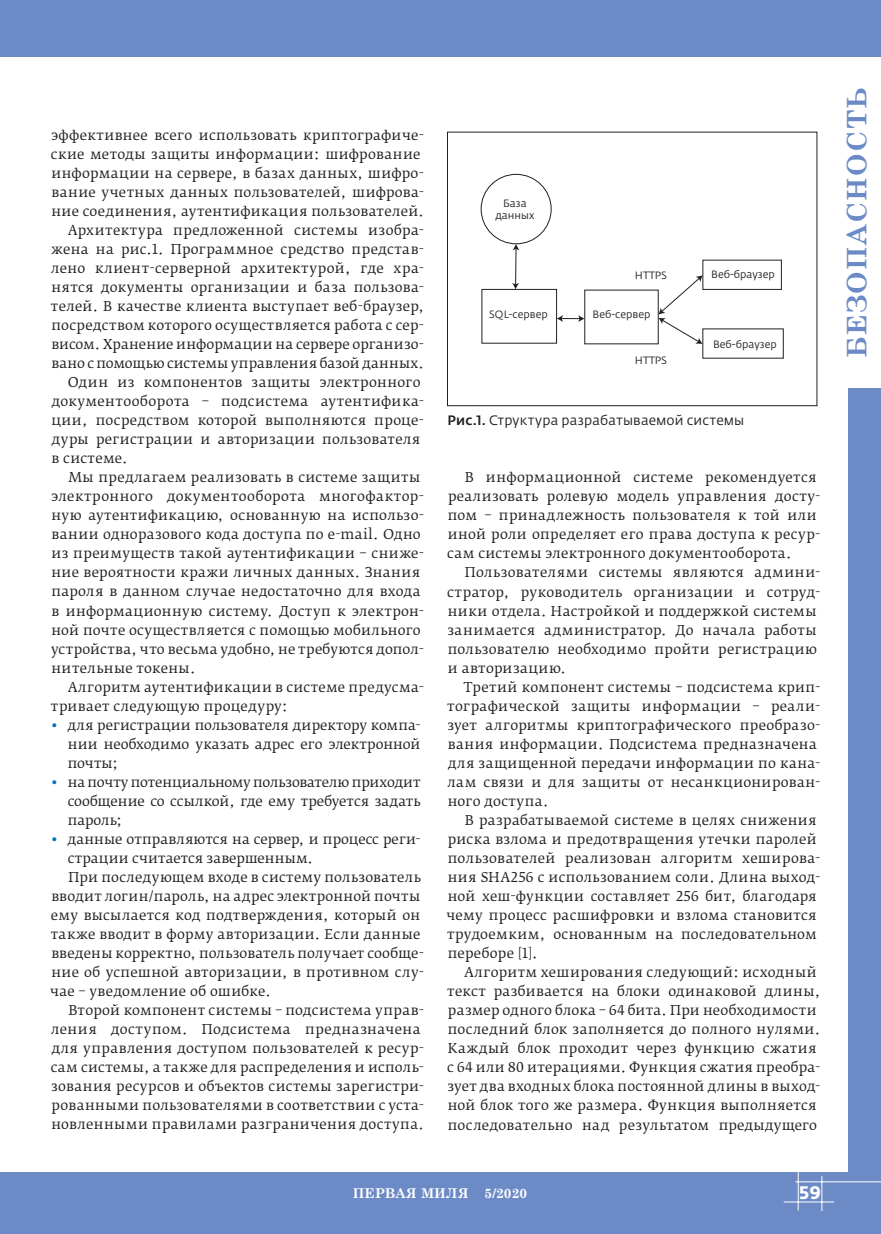
<style>
.page{position:relative;width:881px;height:1234px;background:#fff}
.page>*{position:absolute;margin:0;border:0;box-sizing:border-box;transform-origin:0 0}
.t1{font:700 27px "Century Schoolbook";letter-spacing:.05em;color:#6c8bc6}
.t2{font:700 18px "Fedra Sans Pro";color:#fff}
.t3{font:13.5px/19px "Fedra Serif B Pro";letter-spacing:.02em;color:#231f20}
.t4{font:13.5px "Fedra Serif B Pro";color:#231f20}
.t5{font:13.5px "Fedra Sans Pro";letter-spacing:.01em;color:#231f20}
.t6{font:700 13.5px "Century Schoolbook";color:#fff}
.t7{font:10.5px/12.8px "Fedra Sans Pro";color:#231f20;text-align:center}
.s1{color:#0072bc}
.s2{font-weight:500}
</style>
<div class="page">
<div style="left:0;top:0;width:880px;height:57px;background:#6c8bc6"></div>
<div style="left:0;top:1172px;width:880px;height:61px;background:#6c8bc6"></div>
<div style="left:847px;top:0;width:33px;height:1233px;background:#6c8bc6"></div>
<hr style="left:783px;top:1201px;width:50px;height:1px;background:#fff">
<hr style="left:797px;top:1171px;width:1px;height:39px;background:#fff">
<hr style="left:821px;top:1175px;width:1px;height:35px;background:#fff">
<hr style="left:795px;top:1181px;width:85px;height:1px;background:#fff">
<div style="left:846px;top:57px;width:34px;height:330px;background:#fff"></div>
<div style="left:480px;top:174px;width:71px;height:70px;border:1px solid #231f20;border-radius:50%"></div>
<div style="left:702px;top:260px;width:79px;height:30px;border:1px solid #231f20"></div>
<hr style="left:515px;top:248px;width:1px;height:37px;background:#231f20">
<svg style="left:512px;top:244px;width:7px;height:6px"></svg>
<svg style="left:512px;top:283px;width:7px;height:6px"></svg>
<svg style="left:556px;top:315px;width:28px;height:7px"></svg>
<svg style="left:658px;top:275px;width:44px;height:69px"></svg>
<div style="left:447px;top:132px;width:370px;height:274px;border:1px solid #231f20"></div>
<p class="t3" style="left:51px;top:125px;width:374px">эффективнее всего использовать криптографиче-</p>
<p class="t3" style="left:51px;top:144px;width:371px">ские методы защиты информации: шифрование</p>
<p class="t3" style="left:51px;top:163px;width:374px">информации на сервере, в базах данных, шифро-</p>
<p class="t3" style="left:51px;top:182px;width:374px">вание учетных данных пользователей, шифрова-</p>
<p class="t3" style="left:51px;top:201px;width:374px">ние соединения, аутентификация пользователей.</p>
<p class="t3" style="left:68px;top:220px;width:357px">Архитектура предложенной системы изобра-</p>
<p class="t3" style="left:52px;top:239px;width:373px">жена на рис.1. Программное средство представ-</p>
<p class="t3" style="left:51px;top:258px;width:374px">лено клиент-серверной архитектурой, где хра-</p>
<p class="t3" style="left:51px;top:277px;width:374px">нятся документы организации и база пользова-</p>
<p class="t3" style="left:51px;top:296px;width:374px">телей. В качестве клиента выступает веб-браузер,</p>
<p class="t3" style="left:51px;top:315px;width:374px">посредством которого осуществляется работа с сер-</p>
<p class="t3" style="left:51px;top:334px;width:374px">висом. Хранение информации на сервере организо-</p>
<p class="t4" style="left:51px;top:355px;width:374px">вано с помощью системы управления базой данных.</p>
<p class="t3" style="left:68px;top:373px;width:354px">Один из компонентов защиты электронного</p>
<p class="t3" style="left:52px;top:392px;width:373px">документооборота – подсистема аутентифика-</p>
<p class="t3" style="left:51px;top:411px;width:374px">ции, посредством которой выполняются проце-</p>
<p class="t3" style="left:52px;top:430px;width:370px">дуры регистрации и авторизации пользователя</p>
<p class="t3" style="left:51px;top:449px;width:78px">в системе.</p>
<p class="t3" style="left:68px;top:468px;width:353px">Мы предлагаем реализовать в системе защиты</p>
<p class="t3" style="left:51px;top:487px;width:374px">электронного документооборота многофактор-</p>
<p class="t3" style="left:51px;top:506px;width:374px">ную аутентификацию, основанную на использо-</p>
<p class="t3" style="left:51px;top:525px;width:371px">вании одноразового кода доступа по e-mail. Одно</p>
<p class="t3" style="left:51px;top:544px;width:374px">из преимуществ такой аутентификации – сниже-</p>
<p class="t3" style="left:51px;top:563px;width:370px">ние вероятности кражи личных данных. Знания</p>
<p class="t3" style="left:51px;top:582px;width:370px">пароля в данном случае недостаточно для входа</p>
<p class="t3" style="left:51px;top:601px;width:374px">в информационную систему. Доступ к электрон-</p>
<p class="t3" style="left:51px;top:620px;width:371px">ной почте осуществляется с помощью мобильного</p>
<p class="t3" style="left:51px;top:639px;width:374px">устройства, что весьма удобно, не требуются допол-</p>
<p class="t3" style="left:51px;top:658px;width:146px">нительные токены.</p>
<p class="t3" style="left:68px;top:677px;width:357px">Алгоритм аутентификации в системе предусма-</p>
<p class="t3" style="left:51px;top:696px;width:238px">тривает следующую процедуру:</p>
<p class="t3" style="left:68px;top:715px;width:354px;text-align:justify;text-indent:-16px"><span class="s1">•</span> для регистрации пользователя директору компа&shy;нии необходимо указать адрес его электронной почты;</p>
<p class="t3" style="left:68px;top:772px;width:354px;text-align:justify;text-indent:-16px"><span class="s1">•</span> на почту потенциальному пользователю приходит сообщение со ссылкой, где ему требуется задать пароль;</p>
<p class="t4" style="left:51px;top:830px;width:370px"><span class="s1">•</span> данные отправляются на сервер, и процесс реги-</p>
<p class="t4" style="left:68px;top:849px;width:247px">страции считается завершенным.</p>
<p class="t3" style="left:68px;top:867px;width:353px">При последующем входе в систему пользователь</p>
<p class="t3" style="left:51px;top:886px;width:370px">вводит логин/пароль, на адрес электронной почты</p>
<p class="t3" style="left:51px;top:905px;width:371px">ему высылается код подтверждения, который он</p>
<p class="t3" style="left:51px;top:924px;width:371px">также вводит в форму авторизации. Если данные</p>
<p class="t3" style="left:51px;top:943px;width:374px">введены корректно, пользователь получает сообще-</p>
<p class="t3" style="left:51px;top:962px;width:374px">ние об успешной авторизации, в противном слу-</p>
<p class="t3" style="left:50px;top:981px;width:222px">чае – уведомление об ошибке.</p>
<p class="t3" style="left:68px;top:1000px;width:357px">Второй компонент системы – подсистема управ-</p>
<p class="t3" style="left:51px;top:1019px;width:371px">ления доступом. Подсистема предназначена</p>
<p class="t3" style="left:52px;top:1038px;width:373px">для управления доступом пользователей к ресур-</p>
<p class="t3" style="left:51px;top:1057px;width:374px">сам системы, а также для распределения и исполь-</p>
<p class="t3" style="left:51px;top:1076px;width:374px">зования ресурсов и объектов системы зарегистри-</p>
<p class="t3" style="left:52px;top:1095px;width:373px">рованными пользователями в соответствии с уста-</p>
<p class="t3" style="left:51px;top:1114px;width:374px">новленными правилами разграничения доступа.</p>
<p class="t7" style="left:495px;top:196px;width:40px">База данных</p>
<p class="t7" style="left:634px;top:268px;width:34px">HTTPS</p>
<p class="t7" style="left:489px;top:308px;width:60px">SQL-сервер</p>
<p class="t7" style="left:592px;top:308px;width:59px">Веб-сервер</p>
<p class="t7" style="left:634px;top:354px;width:34px">HTTPS</p>
<p class="t7" style="left:711px;top:268px;width:65px">Веб-браузер</p>
<p class="t7" style="left:712px;top:337px;width:65px">Веб-браузер</p>
<p class="t5" style="left:447px;top:412px;width:298px"><span class="s2">Рис.1.</span> Структура разрабатываемой системы</p>
<p class="t3" style="left:447px;top:468px;width:374px;text-indent:17px">В информационной системе рекомендуется реализовать ролевую модель управления досту&shy;пом – принадлежность пользователя к той или иной роли определяет его права доступа к ресур&shy;сам системы электронного документооборота.</p>
<p class="t3" style="left:447px;top:563px;width:374px;text-indent:18px">Пользователями системы являются админи&shy;стратор, руководитель организации и сотруд&shy;ники отдела. Настройкой и поддержкой системы занимается администратор. До начала работы пользователю необходимо пройти регистрацию и авторизацию.</p>
<p class="t3" style="left:447px;top:677px;width:374px;text-indent:16px">Третий компонент системы – подсистема крип&shy;тографической защиты информации – реали&shy;зует алгоритмы криптографического преобразо&shy;вания информации. Подсистема предназначена для защищенной передачи информации по кана&shy;лам связи и для защиты от несанкционирован&shy;ного доступа.</p>
<p class="t3" style="left:446px;top:810px;width:375px;text-indent:18px">В разрабатываемой системе в целях снижения риска взлома и предотвращения утечки паролей пользователей реализован алгоритм хеширова&shy;ния SHA256 с использованием соли. Длина выход&shy;ной хеш-функции составляет 256 бит, благодаря чему процесс расшифровки и взлома становится трудоемким, основанным на последовательном переборе [1].</p>
<p class="t3" style="left:447px;top:962px;width:374px;text-indent:17px">Алгоритм хеширования следующий: исходный текст разбивается на блоки одинаковой длины, размер одного блока – 64 бита. При необходимости последний блок заполняется до полного нулями.<br>Каждый блок проходит через функцию сжатия с 64 или 80 итерациями. Функция сжатия преобра&shy;зует два входных блока постоянной длины в выход&shy;ной блок того же размера. Функция выполняется последовательно над результатом предыдущего</p>
<p class="t6" style="left:352px;top:1181px;width:176px">ПЕРВАЯ МИЛЯ 5/2020</p>
<h2 class="t2" style="left:798px;top:1180px;width:23px">59</h2>
<h1 class="t1" style="left:835px;top:358px;width:272px;rotate:-90deg">Безопасность</h1>
</div>
